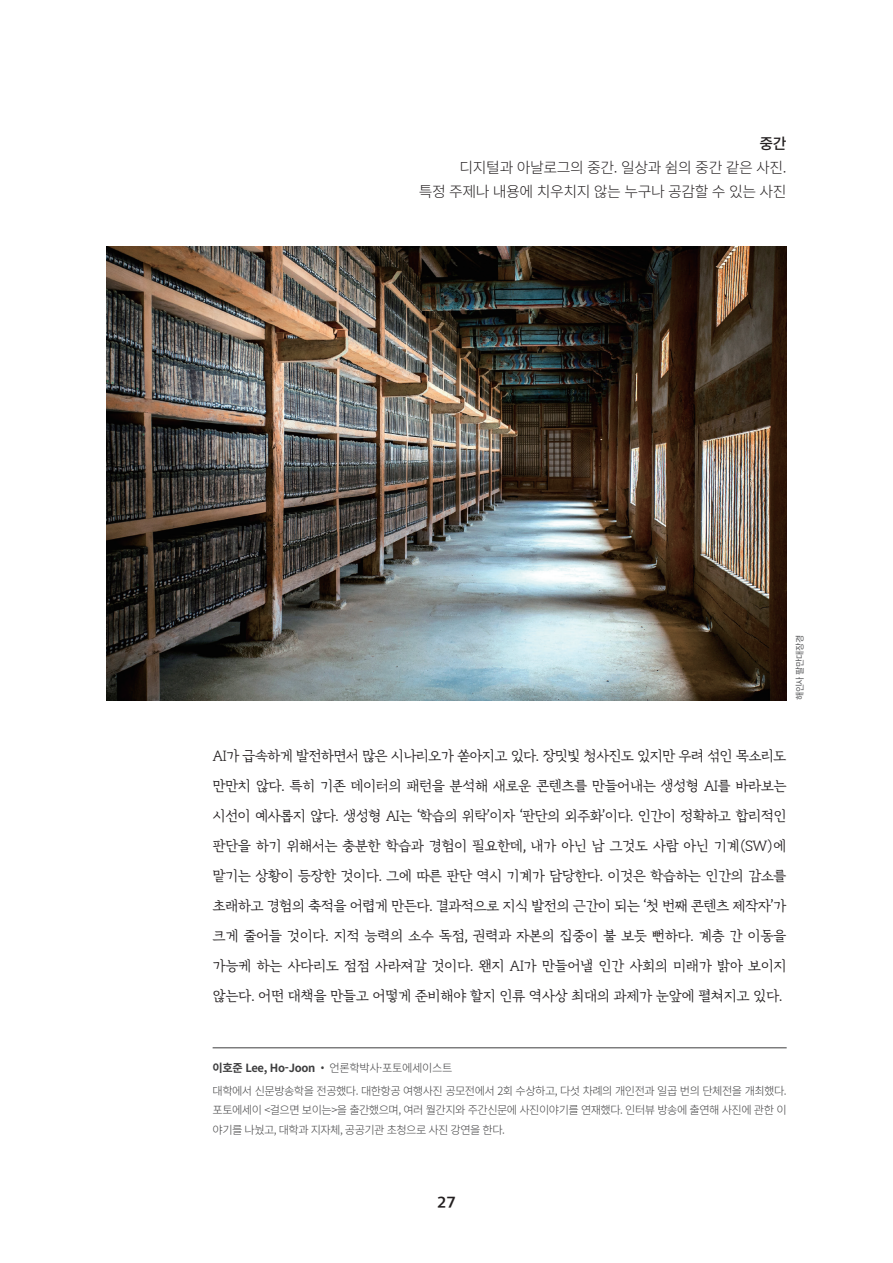
<style>
.page{position:relative;width:893px;height:1263px;background:#fff}
.page>*{position:absolute;margin:0;border:0;box-sizing:border-box;transform-origin:0 0}
.t1{font:300 15px/24px "Noto Sans CJ Kkr";letter-spacing:-.03em;color:#231f20;text-align:right}
.t2{font:15px "SD Gothic Neoa Uni g Bd";color:#231f20}
.t3{font:500 15px "Noto Sans CJ Kkr";color:#231f20}
.t4{font:14.25px/30px "SD Nunsol b Rg";letter-spacing:-.04em;color:#231f20;text-align:justify}
.t5{font:300 11.25px/22.5px "Noto Sans CJ Kkr";letter-spacing:-.05em;color:#3e3e3f}
.t6{font:9px "Noto Sans CJ Kkr";letter-spacing:-.05em;color:#57585a}
.s1{font-weight:700}
</style>
<div class="page">
<img style="left:106px;top:247px;width:681px;height:453px">
<hr style="left:213px;top:1047px;width:574px;height:1px;background:#3e3e3f">
<p class="t3" style="left:759px;top:135px;width:29px">중간</p>
<p class="t1" style="left:419px;top:156px;width:369px">디지털과 아날로그의 중간. 일상과 쉼의 중간 같은 사진.<br>특정 주제나 내용에 치우치지 않는 누구나 공감할 수 있는 사진</p>
<p class="t6" style="left:795px;top:700px;width:67px;rotate:-90deg">해인사 팔만대장경</p>
<p class="t4" style="left:213px;top:741px;width:576px">AI가 급속하게 발전하면서 많은 시나리오가 쏟아지고 있다. 장밋빛 청사진도 있지만 우려 섞인 목소리도 만만치 않다. 특히 기존 데이터의 패턴을 분석해 새로운 콘텐츠를 만들어내는 생성형 AI를 바라보는 시선이 예사롭지 않다. 생성형 AI는 ‘학습의 위탁’이자 ‘판단의 외주화’이다. 인간이 정확하고 합리적인 판단을 하기 위해서는 충분한 학습과 경험이 필요한데, 내가 아닌 남 그것도 사람 아닌 기계(SW)에 맡기는 상황이 등장한 것이다. 그에 따른 판단 역시 기계가 담당한다. 이것은 학습하는 인간의 감소를 초래하고 경험의 축적을 어렵게 만든다. 결과적으로 지식 발전의 근간이 되는 ‘첫 번째 콘텐츠 제작자’가 크게 줄어들 것이다. 지적 능력의 소수 독점, 권력과 자본의 집중이 불 보듯 뻔하다. 계층 간 이동을 가능케 하는 사다리도 점점 사라져갈 것이다. 왠지 AI가 만들어낼 인간 사회의 미래가 밝아 보이지 않는다. 어떤 대책을 만들고 어떻게 준비해야 할지 인류 역사상 최대의 과제가 눈앞에 펼쳐지고 있다.</p>
<p class="t5" style="left:213px;top:1057px;width:576px"><span class="s1">이호준 Lee, Ho-Joon</span> • 언론학박사·포토에세이스트<br>대학에서 신문방송학을 전공했다. 대한항공 여행사진 공모전에서 2회 수상하고, 다섯 차례의 개인전과 일곱 번의 단체전을 개최했다.</p>
<p class="t5" style="left:213px;top:1100px;width:576px;line-height:19.5px">포토에세이 &lt;걸으면 보이는&gt;을 출간했으며, 여러 월간지와 주간신문에 사진이야기를 연재했다. 인터뷰 방송에 출연해 사진에 관한 이 야기를 나눴고, 대학과 지자체, 공공기관 초청으로 사진 강연을 한다.</p>
<p class="t2" style="left:437px;top:1195px;width:20px">27</p>
</div>
